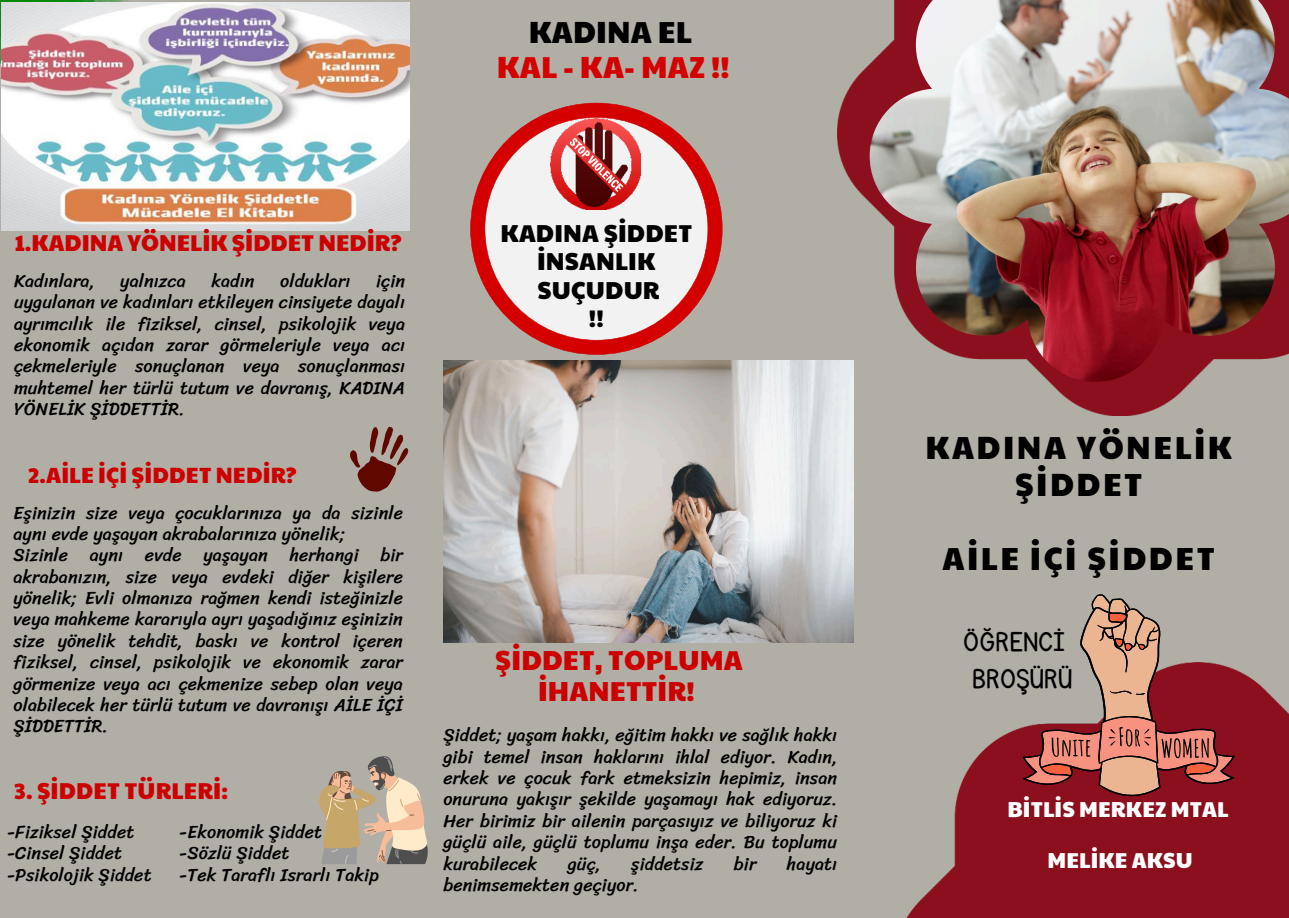
<style>
.page{position:relative;width:1289px;height:918px;background:#fff}
.page>*{position:absolute;margin:0;border:0;box-sizing:border-box;transform-origin:0 0}
.t1{font:31.8px/37.2px "KG Primary Penmanship";letter-spacing:.005em;color:#000}
.t2{font:31.5px/37.2px "Paytone One";letter-spacing:.08em;color:#000;text-align:center}
.t3{font:30px "Paytone One";letter-spacing:.005em;color:#d40000}
.t4{font:30px "Paytone One";letter-spacing:.005em;color:#000}
.t5{font:27px/31.5px "Paytone One";letter-spacing:.005em;color:#c00;text-align:center}
.t6{font:24px/28.2px "Paytone One";letter-spacing:.005em;color:#000;text-align:center}
.t7{font:22.5px "Paytone One";color:#c00}
.t8{font:21.75px "Paytone One";letter-spacing:.005em;color:#c00}
.t9{font:21.15px "Paytone One";letter-spacing:.005em;color:#fff}
.t10{font:18px/21.3px "Sriracha";letter-spacing:.005em;color:#000}
</style>
<div class="page">
<div style="left:0;top:0;width:1288px;height:918px;background:#b1aea6"></div>
<img style="left:837px;top:64px;width:354px;height:351px">
<img style="left:869px;top:0;width:419px;height:382px">
<img style="left:907px;top:669px;width:381px;height:249px">
<img style="left:1px;top:2px;width:409px;height:228px">
<img style="left:443px;top:360px;width:410px;height:283px">
<svg style="left:319px;top:756px;width:108px;height:108px"></svg>
<svg style="left:1022px;top:594px;width:212px;height:203px"></svg>
<svg style="left:350px;top:427px;width:58px;height:65px"></svg>
<svg style="left:470px;top:103px;width:252px;height:252px"></svg>
<svg style="left:484px;top:117px;width:224px;height:223px;background:#e6c5c4"></svg>
<img style="left:550px;top:119px;width:90px;height:91px">
<h3 class="t4" style="left:528px;top:5px;width:165px">KADINA EL</h3>
<h3 class="t3" style="left:496px;top:40px;width:234px">KAL - KA- MAZ !!</h3>
<p class="t7" style="left:15px;top:223px;width:388px">1.KADINA YÖNELİK ŞİDDET NEDİR?</p>
<p class="t10" style="left:14px;top:270px;width:82px">Kadınlara,</p>
<p class="t10" style="left:120px;top:270px;width:67px">yalnızca</p>
<p class="t10" style="left:211px;top:270px;width:45px">kadın</p>
<p class="t10" style="left:280px;top:270px;width:72px">oldukları</p>
<p class="t10" style="left:14px;top:270px;width:392px;text-align:justify;text-indent:362px">için uygulanan ve kadınları etkileyen cinsiyete dayalı ayrımcılık ile fiziksel, cinsel, psikolojik veya ekonomik açıdan zarar görmeleriyle veya acı çekmeleriyle sonuçlanan veya sonuçlanması muhtemel her türlü tutum ve davranış, KADINA YÖNELİK ŞİDDETTİR.</p>
<p class="t8" style="left:28px;top:455px;width:270px">2.AİLE İÇİ ŞİDDET NEDİR?</p>
<p class="t10" style="left:13px;top:502px;width:391px">Eşinizin size veya çocuklarınıza ya da sizinle aynı evde yaşayan akrabalarınıza yönelik; Sizinle aynı evde yaşayan herhangi bir akrabanızın, size veya evdeki diğer kişilere yönelik; Evli olmanıza rağmen kendi isteğinizle veya mahkeme kararıyla ayrı yaşadığınız eşinizin size yönelik tehdit, baskı ve kontrol içeren fiziksel, cinsel, psikolojik ve ekonomik zarar görmenize veya acı çekmenize sebep olan veya olabilecek her türlü tutum ve davranışı AİLE İÇİ ŞİDDETTİR.</p>
<p class="t7" style="left:14px;top:770px;width:215px">3. ŞİDDET TÜRLERİ:</p>
<p class="t10" style="left:7px;top:821px;width:146px">-Fiziksel Şiddet -Cinsel Şiddet -Psikolojik Şiddet</p>
<p class="t10" style="left:179px;top:821px;width:201px">-Ekonomik Şiddet -Sözlü Şiddet<br>-Tek Taraflı Israrlı Takip</p>
<h3 class="t6" style="left:500px;top:217px;width:193px">KADINA ŞİDDET<br>İNSANLIK<br>SUÇUDUR<br>!!</h3>
<h3 class="t5" style="left:495px;top:642px;width:249px">ŞİDDET, TOPLUMA<br>İHANETTİR!</h3>
<p class="t10" style="left:443px;top:724px;width:395px;text-align:justify">Şiddet; yaşam hakkı, eğitim hakkı ve sağlık hakkı gibi temel insan haklarını ihlal ediyor. Kadın, erkek ve çocuk fark etmeksizin hepimiz, insan onuruna yakışır şekilde yaşamayı hak ediyoruz.<br>Her birimiz bir ailenin parçasıyız ve biliyoruz ki güçlü aile, güçlü toplumu inşa eder. Bu toplumu kurabilecek</p>
<p class="t10" style="left:567px;top:853px;width:34px">güç,</p>
<p class="t10" style="left:631px;top:853px;width:73px">şiddetsiz</p>
<p class="t10" style="left:733px;top:853px;width:24px">bir</p>
<p class="t10" style="left:786px;top:853px;width:52px">hayatı</p>
<p class="t10" style="left:443px;top:874px;width:197px">benimsemekten geçiyor.</p>
<h2 class="t2" style="left:925px;top:426px;width:308px">KADINA YÖNELİK<br>ŞİDDET</h2>
<h2 class="t2" style="left:942px;top:537px;width:274px">AİLE İÇİ ŞİDDET</h2>
<h1 class="t1" style="left:963px;top:624px;width:110px">ÖĞRENCİ<br>BROŞÜRÜ</h1>
<p class="t9" style="left:1007px;top:790px;width:222px">BİTLİS MERKEZ MTAL</p>
<p class="t9" style="left:1047px;top:841px;width:147px">MELİKE AKSU</p>
</div>
